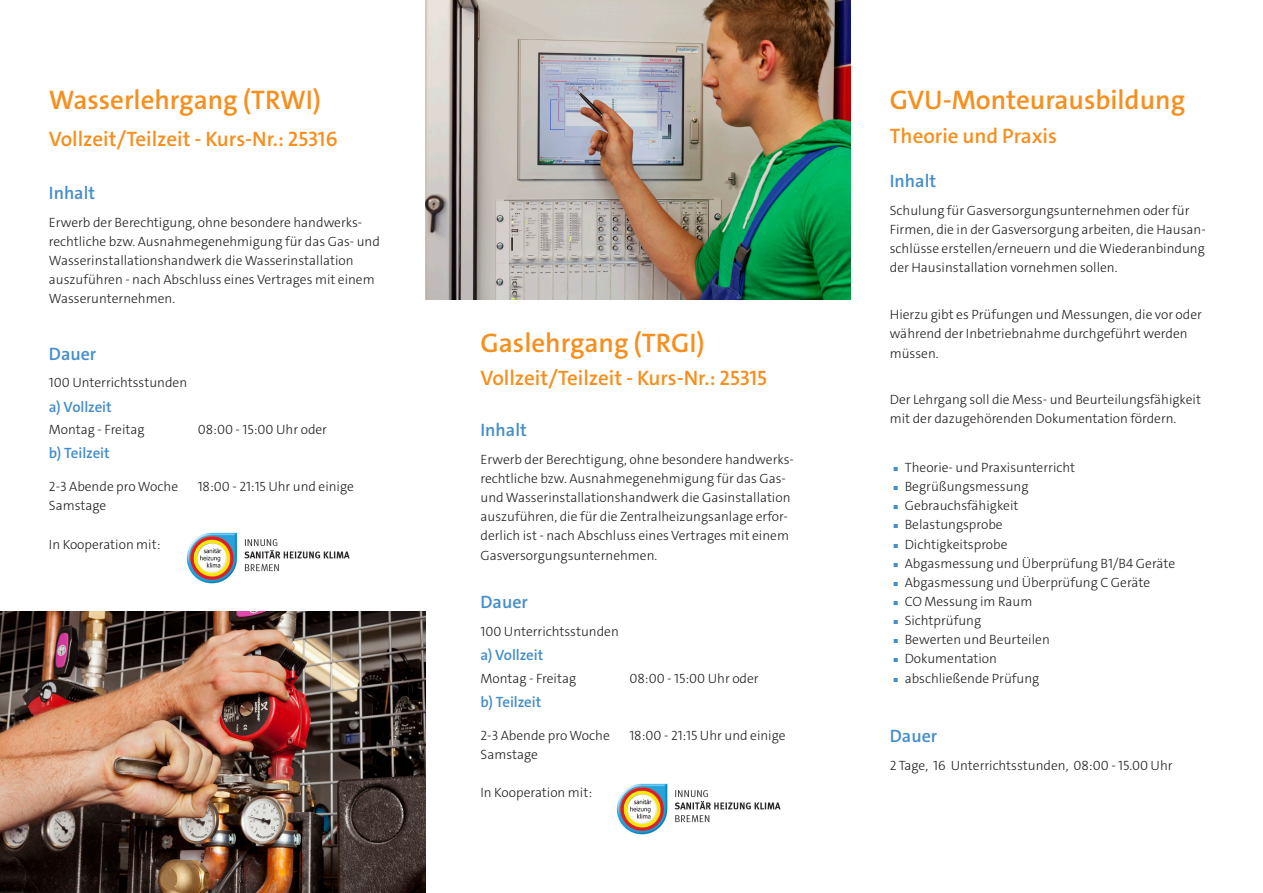
<style>
.page{position:relative;width:1263px;height:893px;background:#fff}
.page>*{position:absolute;margin:0;border:0;box-sizing:border-box;transform-origin:0 0}
.DIN_lang_Überschrift_18pt{font:600 27px "The Sans C4 s";color:#f68f1e}
.DIN_lang_Überschrift_18pt-2{font:600 21px "The Sans C4 s";color:#f68f1e}
.DIN_lang_Überschrift_12pt{font:600 18px "The Sans C4 s";color:#448dcb}
.DIN_lang_Marginaltext_7_5pt{font:600 15px "The Sans C4 s";letter-spacing:-.01em;color:#448dcb}
.DIN_lang_Überschrift_12pt-2{font:300 13.5px/19.2px "The Sans C4 s";color:#231f20}
.DIN_lang_Fließtext_Flattersatz_9pt{font:300 13.5px "The Sans C4 s";color:#231f20}
.DIN_lang_Marginaltext_7_5pt-2{font:300 13.5px "The Sans C4 s";color:#231f20}
.s1{color:#448dcb}
</style>
<div class="page">
<img style="left:186px;top:532px;width:164px;height:52px">
<img style="left:616px;top:783px;width:165px;height:52px">
<img style="left:0;top:611px;width:425px;height:282px">
<img style="left:425px;top:0;width:425px;height:300px">
<p class="DIN_lang_Überschrift_18pt" style="left:49px;top:83px;width:274px">Wasserlehrgang (TRWI)</p>
<p class="DIN_lang_Überschrift_18pt-2" style="left:49px;top:125px;width:290px">Vollzeit/Teilzeit - Kurs-Nr.: 25316</p>
<p class="DIN_lang_Überschrift_12pt" style="left:49px;top:181px;width:48px">Inhalt</p>
<p class="DIN_lang_Überschrift_12pt-2" style="left:49px;top:213px;width:333px">Erwerb der Berechtigung, ohne besondere handwerks&shy;rechtliche bzw. Ausnahmegenehmigung für das Gas- und Wasserinstallationshandwerk die Wasserinstallation auszuführen - nach Abschluss eines Vertrages mit einem Wasserunternehmen.</p>
<p class="DIN_lang_Überschrift_12pt" style="left:49px;top:342px;width:49px">Dauer</p>
<p class="DIN_lang_Überschrift_12pt-2" style="left:49px;top:373px;width:140px">100 Unterrichtsstunden</p>
<p class="DIN_lang_Marginaltext_7_5pt" style="left:49px;top:397px;width:64px">a) Vollzeit</p>
<p class="DIN_lang_Fließtext_Flattersatz_9pt" style="left:49px;top:420px;width:97px">Montag - Freitag</p>
<p class="DIN_lang_Fließtext_Flattersatz_9pt" style="left:198px;top:420px;width:131px">08:00 - 15:00 Uhr oder</p>
<p class="DIN_lang_Marginaltext_7_5pt" style="left:49px;top:443px;width:62px">b) Teilzeit</p>
<p class="DIN_lang_Fließtext_Flattersatz_9pt" style="left:49px;top:478px;width:131px">2-3 Abende pro Woche</p>
<p class="DIN_lang_Fließtext_Flattersatz_9pt" style="left:198px;top:478px;width:158px">18:00 - 21:15 Uhr und einige</p>
<p class="DIN_lang_Fließtext_Flattersatz_9pt" style="left:49px;top:497px;width:59px">Samstage</p>
<p class="DIN_lang_Marginaltext_7_5pt-2" style="left:49px;top:535px;width:113px">In Kooperation mit:</p>
<p class="DIN_lang_Überschrift_18pt" style="left:480px;top:325px;width:226px">Gaslehrgang (TRGI)</p>
<p class="DIN_lang_Überschrift_18pt-2" style="left:480px;top:365px;width:288px">Vollzeit/Teilzeit - Kurs-Nr.: 25315</p>
<p class="DIN_lang_Überschrift_12pt" style="left:480px;top:419px;width:48px">Inhalt</p>
<p class="DIN_lang_Überschrift_12pt-2" style="left:480px;top:450px;width:315px">Erwerb der Berechtigung, ohne besondere handwerks&shy;rechtliche bzw. Ausnahmegenehmigung für das Gas&shy;und Wasserinstallationshandwerk die Gasinstallation auszuführen, die für die Zentralheizungsanlage erfor&shy;derlich ist - nach Abschluss eines Vertrages mit einem Gasversorgungsunternehmen.</p>
<p class="DIN_lang_Überschrift_12pt" style="left:480px;top:591px;width:49px">Dauer</p>
<p class="DIN_lang_Überschrift_12pt-2" style="left:480px;top:622px;width:140px">100 Unterrichtsstunden</p>
<p class="DIN_lang_Marginaltext_7_5pt" style="left:480px;top:646px;width:64px">a) Vollzeit</p>
<p class="DIN_lang_Fließtext_Flattersatz_9pt" style="left:480px;top:669px;width:97px">Montag - Freitag</p>
<p class="DIN_lang_Fließtext_Flattersatz_9pt" style="left:629px;top:669px;width:131px">08:00 - 15:00 Uhr oder</p>
<p class="DIN_lang_Marginaltext_7_5pt" style="left:480px;top:692px;width:62px">b) Teilzeit</p>
<p class="DIN_lang_Fließtext_Flattersatz_9pt" style="left:480px;top:727px;width:131px">2-3 Abende pro Woche</p>
<p class="DIN_lang_Fließtext_Flattersatz_9pt" style="left:629px;top:727px;width:158px">18:00 - 21:15 Uhr und einige</p>
<p class="DIN_lang_Fließtext_Flattersatz_9pt" style="left:480px;top:746px;width:59px">Samstage</p>
<p class="DIN_lang_Marginaltext_7_5pt-2" style="left:480px;top:784px;width:113px">In Kooperation mit:</p>
<p class="DIN_lang_Überschrift_18pt" style="left:890px;top:83px;width:297px">GVU-Monteurausbildung</p>
<p class="DIN_lang_Überschrift_18pt-2" style="left:890px;top:122px;width:169px">Theorie und Praxis</p>
<p class="DIN_lang_Überschrift_12pt" style="left:890px;top:170px;width:48px">Inhalt</p>
<p class="DIN_lang_Überschrift_12pt-2" style="left:890px;top:201px;width:317px">Schulung für Gasversorgungsunternehmen oder für Firmen, die in der Gasversorgung arbeiten, die Hausan&shy;schlüsse erstellen/erneuern und die Wiederanbindung der Hausinstallation vornehmen sollen.</p>
<p class="DIN_lang_Überschrift_12pt-2" style="left:890px;top:305px;width:314px">Hierzu gibt es Prüfungen und Messungen, die vor oder während der Inbetriebnahme durchgeführt werden müssen.</p>
<p class="DIN_lang_Überschrift_12pt-2" style="left:890px;top:390px;width:313px">Der Lehrgang soll die Mess- und Beurteilungsfähigkeit mit der dazugehörenden Dokumentation fördern.</p>
<p class="DIN_lang_Überschrift_12pt-2" style="left:890px;top:458px;width:187px"><span class="s1">▗</span> Theorie- und Praxisunterricht</p>
<p class="DIN_lang_Überschrift_12pt-2" style="left:890px;top:477px;width:140px"><span class="s1">▗</span> Begrüßungsmessung</p>
<p class="DIN_lang_Überschrift_12pt-2" style="left:890px;top:496px;width:130px"><span class="s1">▗</span> Gebrauchsfähigkeit</p>
<p class="DIN_lang_Überschrift_12pt-2" style="left:890px;top:515px;width:114px"><span class="s1">▗</span> Belastungsprobe</p>
<p class="DIN_lang_Überschrift_12pt-2" style="left:890px;top:534px;width:119px"><span class="s1">▗</span> Dichtigkeitsprobe</p>
<p class="DIN_lang_Überschrift_12pt-2" style="left:890px;top:554px;width:287px"><span class="s1">▗</span> Abgasmessung und Überprüfung B1/B4 Geräte</p>
<p class="DIN_lang_Überschrift_12pt-2" style="left:890px;top:573px;width:262px"><span class="s1">▗</span> Abgasmessung und Überprüfung C Geräte</p>
<p class="DIN_lang_Überschrift_12pt-2" style="left:890px;top:592px;width:144px"><span class="s1">▗</span> CO Messung im Raum</p>
<p class="DIN_lang_Überschrift_12pt-2" style="left:890px;top:611px;width:93px"><span class="s1">▗</span> Sichtprüfung</p>
<p class="DIN_lang_Überschrift_12pt-2" style="left:890px;top:630px;width:161px"><span class="s1">▗</span> Bewerten und Beurteilen</p>
<p class="DIN_lang_Überschrift_12pt-2" style="left:890px;top:649px;width:109px"><span class="s1">▗</span> Dokumentation</p>
<p class="DIN_lang_Überschrift_12pt-2" style="left:890px;top:668px;width:151px"><span class="s1">▗</span> abschließende Prüfung</p>
<p class="DIN_lang_Überschrift_12pt" style="left:890px;top:725px;width:49px">Dauer</p>
<p class="DIN_lang_Überschrift_12pt-2" style="left:890px;top:756px;width:284px">2 Tage, 16 Unterrichtsstunden, 08:00 - 15.00 Uhr</p>
</div>
